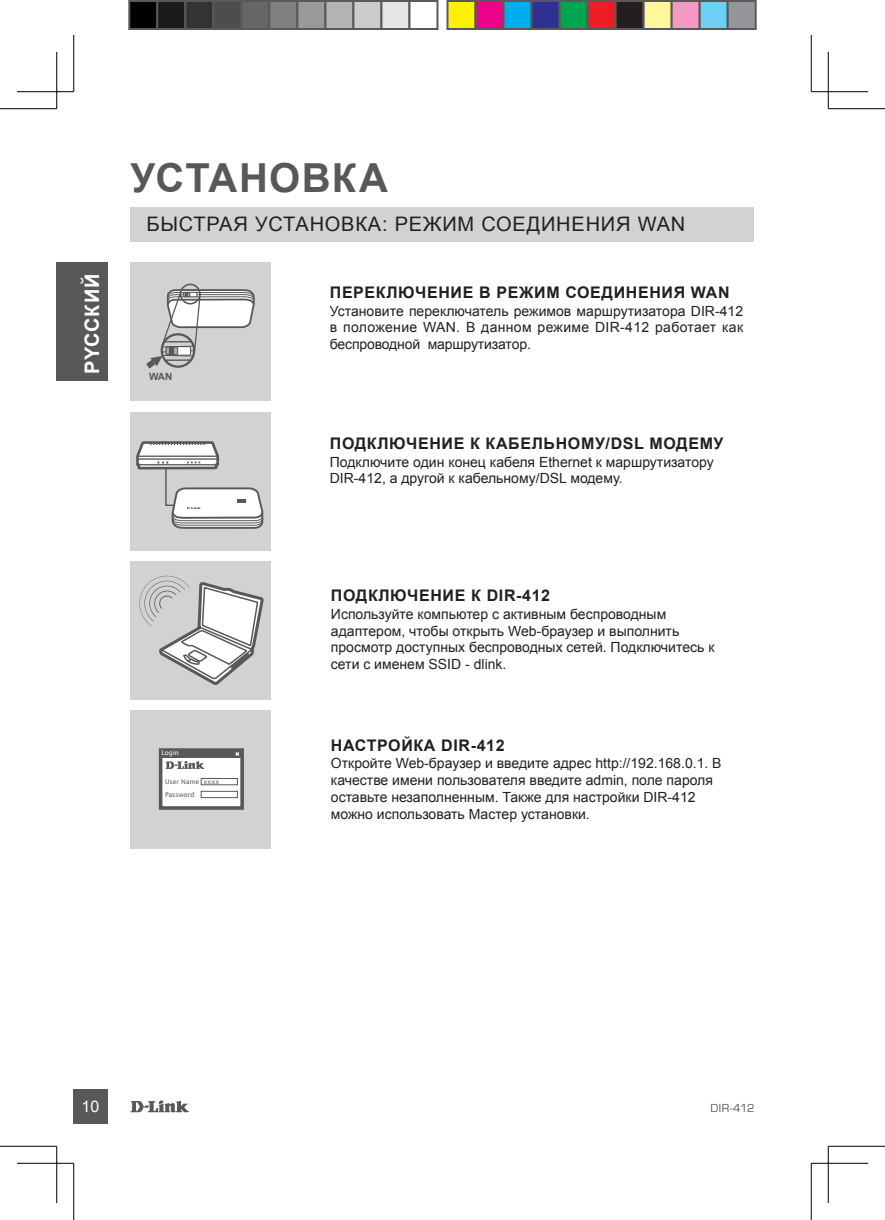
<style>
.page{position:relative;width:885px;height:1220px;background:#fff}
.page>*{position:absolute;margin:0;border:0;box-sizing:border-box;transform-origin:0 0}
.t1{font:700 40px "Arial";letter-spacing:.03em;color:#57585a}
.t2{font:20px "Arial";letter-spacing:.04em;color:#231f20}
.t3{font:700 20px "Arial";letter-spacing:.035em;color:#fff}
.t4{font:700 16px "Arial";letter-spacing:.04em;color:#231f20}
.t5{font:16px "Arial";color:#fff}
.t6{font:14px/16.8px "Arial";color:#231f20}
.t7{font:12px "Eurostile";letter-spacing:.005em;color:#57585a}
.t8{font:700 10px "Arial";color:#57585a}
.t9{font:6.6px/13px "Lucida Sans";color:#57585a}
.t10{font:6.6px "Lucida Sans";color:#fff}
</style>
<div class="page">
<svg style="left:130px;top:1100px;width:59px;height:12px"></svg>
<div style="left:74px;top:1090px;width:34px;height:34px;background:#57585a"></div>
<div style="left:57px;top:262px;width:51px;height:119px;background:#57585a"></div>
<div style="left:130px;top:263px;width:141px;height:138px;background:#d1d2d4"></div>
<div style="left:130px;top:208px;width:623px;height:34px;background:#d1d2d4"></div>
<div style="left:130px;top:561px;width:141px;height:138px;background:#d1d2d4"></div>
<div style="left:130px;top:710px;width:141px;height:138px;background:#d1d2d4"></div>
<div style="left:130px;top:412px;width:141px;height:138px;background:#d1d2d4"></div>
<div style="left:159px;top:748px;width:85px;height:62px;background:#fff;border:4px solid #57585a"></div>
<svg style="left:139px;top:575px;width:126px;height:223px"></svg>
<svg style="left:136px;top:441px;width:128px;height:88px"></svg>
<div style="left:180px;top:284px;width:21px;height:20px;border:2px solid #57585a;border-radius:50%"></div>
<svg style="left:146px;top:288px;width:109px;height:81px"></svg>
<hr style="left:166px;top:359px;width:25px;height:2px;background:#57585a">
<hr style="left:0;top:108px;width:57px;height:1px;background:#000">
<hr style="left:828px;top:108px;width:56px;height:1px;background:#000">
<hr style="left:0;top:1146px;width:57px;height:1px;background:#000">
<hr style="left:828px;top:1146px;width:56px;height:1px;background:#000">
<hr style="left:73px;top:35px;width:1px;height:57px;background:#000">
<hr style="left:73px;top:1163px;width:1px;height:57px;background:#000">
<hr style="left:810px;top:35px;width:1px;height:57px;background:#000">
<hr style="left:810px;top:1163px;width:1px;height:57px;background:#000">
<hr style="left:17px;top:91px;width:57px;height:1px;background:#000">
<hr style="left:811px;top:91px;width:56px;height:1px;background:#000">
<hr style="left:17px;top:1163px;width:57px;height:1px;background:#000">
<hr style="left:811px;top:1163px;width:56px;height:1px;background:#000">
<hr style="left:56px;top:52px;width:1px;height:57px;background:#000">
<hr style="left:56px;top:1146px;width:1px;height:57px;background:#000">
<hr style="left:827px;top:52px;width:1px;height:57px;background:#000">
<hr style="left:827px;top:1146px;width:1px;height:57px;background:#000">
<div style="left:129px;top:1px;width:28px;height:28px;background:#000"></div>
<div style="left:128px;top:0;width:30px;height:30px;border:2px solid #595959"></div>
<div style="left:157px;top:1px;width:28px;height:28px;background:#1a1a1a"></div>
<div style="left:156px;top:0;width:30px;height:30px;border:2px solid #595959"></div>
<div style="left:185px;top:1px;width:28px;height:28px;background:#333"></div>
<div style="left:184px;top:0;width:30px;height:30px;border:2px solid #595959"></div>
<div style="left:213px;top:1px;width:28px;height:28px;background:#4d4d4d"></div>
<div style="left:212px;top:0;width:30px;height:30px;border:2px solid #595959"></div>
<div style="left:241px;top:1px;width:28px;height:28px;background:#666"></div>
<div style="left:240px;top:0;width:30px;height:30px;border:2px solid #595959"></div>
<div style="left:269px;top:1px;width:28px;height:28px;background:#808080"></div>
<div style="left:268px;top:0;width:30px;height:30px;border:2px solid #595959"></div>
<div style="left:297px;top:1px;width:28px;height:28px;background:#999"></div>
<div style="left:296px;top:0;width:30px;height:30px;border:2px solid #595959"></div>
<div style="left:325px;top:1px;width:28px;height:28px;background:#b3b3b3"></div>
<div style="left:324px;top:0;width:30px;height:30px;border:2px solid #595959"></div>
<div style="left:353px;top:1px;width:28px;height:28px;background:#ccc"></div>
<div style="left:352px;top:0;width:30px;height:30px;border:2px solid #595959"></div>
<div style="left:381px;top:1px;width:28px;height:28px;background:#e6e6e6"></div>
<div style="left:380px;top:0;width:30px;height:30px;border:2px solid #595959"></div>
<div style="left:408px;top:0;width:30px;height:30px;border:2px solid #595959"></div>
<div style="left:447px;top:1px;width:28px;height:28px;background:#fff101"></div>
<div style="left:446px;top:0;width:30px;height:30px;border:2px solid #595959"></div>
<div style="left:475px;top:1px;width:28px;height:28px;background:#ed028c"></div>
<div style="left:474px;top:0;width:30px;height:30px;border:2px solid #595959"></div>
<div style="left:503px;top:1px;width:28px;height:28px;background:#00aeef"></div>
<div style="left:502px;top:0;width:30px;height:30px;border:2px solid #595959"></div>
<div style="left:531px;top:1px;width:28px;height:28px;background:#2e3092"></div>
<div style="left:530px;top:0;width:30px;height:30px;border:2px solid #595959"></div>
<div style="left:559px;top:1px;width:28px;height:28px;background:#00a54f"></div>
<div style="left:558px;top:0;width:30px;height:30px;border:2px solid #595959"></div>
<div style="left:587px;top:1px;width:28px;height:28px;background:#ee1d23"></div>
<div style="left:586px;top:0;width:30px;height:30px;border:2px solid #595959"></div>
<div style="left:615px;top:1px;width:28px;height:28px;background:#231f20"></div>
<div style="left:614px;top:0;width:30px;height:30px;border:2px solid #595959"></div>
<div style="left:643px;top:1px;width:28px;height:28px;background:#fff79a"></div>
<div style="left:642px;top:0;width:30px;height:30px;border:2px solid #595959"></div>
<div style="left:671px;top:1px;width:28px;height:28px;background:#f499c2"></div>
<div style="left:670px;top:0;width:30px;height:30px;border:2px solid #595959"></div>
<div style="left:699px;top:1px;width:28px;height:28px;background:#6bcff6"></div>
<div style="left:698px;top:0;width:30px;height:30px;border:2px solid #595959"></div>
<div style="left:727px;top:1px;width:28px;height:28px;background:#939598"></div>
<div style="left:726px;top:0;width:30px;height:30px;border:2px solid #595959"></div>
<h2 class="t3" style="left:79px;top:374px;width:102px;rotate:-90deg">PYCCКИЙ</h2>
<h1 class="t1" style="left:130px;top:152px;width:259px">УСТАНОВКА</h1>
<h2 class="t2" style="left:146px;top:211px;width:16px">БЫСТ</h2>
<h2 class="t2" style="left:206px;top:211px;width:64px">РАЯ УСТАНОВКА</h2>
<h2 class="t2" style="left:382px;top:211px;width:115px">: РЕЖИМ СОЕД</h2>
<h2 class="t2" style="left:541px;top:211px;width:30px">ИНЕН</h2>
<h2 class="t2" style="left:601px;top:211px;width:71px">ИЯ WAN</h2>
<p class="t8" style="left:149px;top:370px;width:25px">WAN</p>
<p class="t4" style="left:330px;top:282px;width:401px">ПЕРЕКЛЮЧЕНИЕ В РЕЖИМ СОЕДИНЕНИЯ WAN</p>
<p class="t6" style="left:330px;top:302px;width:415px;text-align:justify">Установите переключатель режимов маршрутизатора DIR-412 в положение WAN . В данном режиме DIR-412 работает как беспроводной маршрутизатор.</p>
<p class="t4" style="left:330px;top:433px;width:395px">ПОДКЛЮЧЕНИЕ К КАБЕЛЬНОМУ/DSL МОДЕМУ</p>
<p class="t6" style="left:330px;top:453px;width:385px">Подключите один конец кабеля Ethernet к маршрутизатору<br>DIR-412, а другой к кабельному/DSL</p>
<p class="t6" style="left:570px;top:470px;width:54px">модему.</p>
<p class="t10" style="left:161px;top:749px;width:19px">Login</p>
<p class="t9" style="left:165px;top:775px;width:56px">User Name xxxx<br>Password</p>
<p class="t4" style="left:331px;top:585px;width:221px">ПОДКЛЮЧЕНИЕ К DIR-412</p>
<p class="t6" style="left:331px;top:606px;width:385px">Используйте компьютер с активным беспроводным адаптером, чтобы открыть Web-браузер и выполнить просмотр доступных беспроводных сетей. П одключитесь к сети с именем SS ID - dlink.</p>
<p class="t4" style="left:331px;top:734px;width:175px">НАСТРОЙКА DIR-412</p>
<p class="t6" style="left:331px;top:755px;width:390px">Откройте Web-браузер и введите адрес http://192.168.0.1. В качестве имени пользователя введите admin, поле пароля оставьте незаполненным. Также для настройки DIR-412 можно использовать Мастер установки.</p>
<p class="t5" style="left:82px;top:1096px;width:19px">10</p>
<p class="t7" style="left:710px;top:1102px;width:45px">DIR-412</p>
</div>
